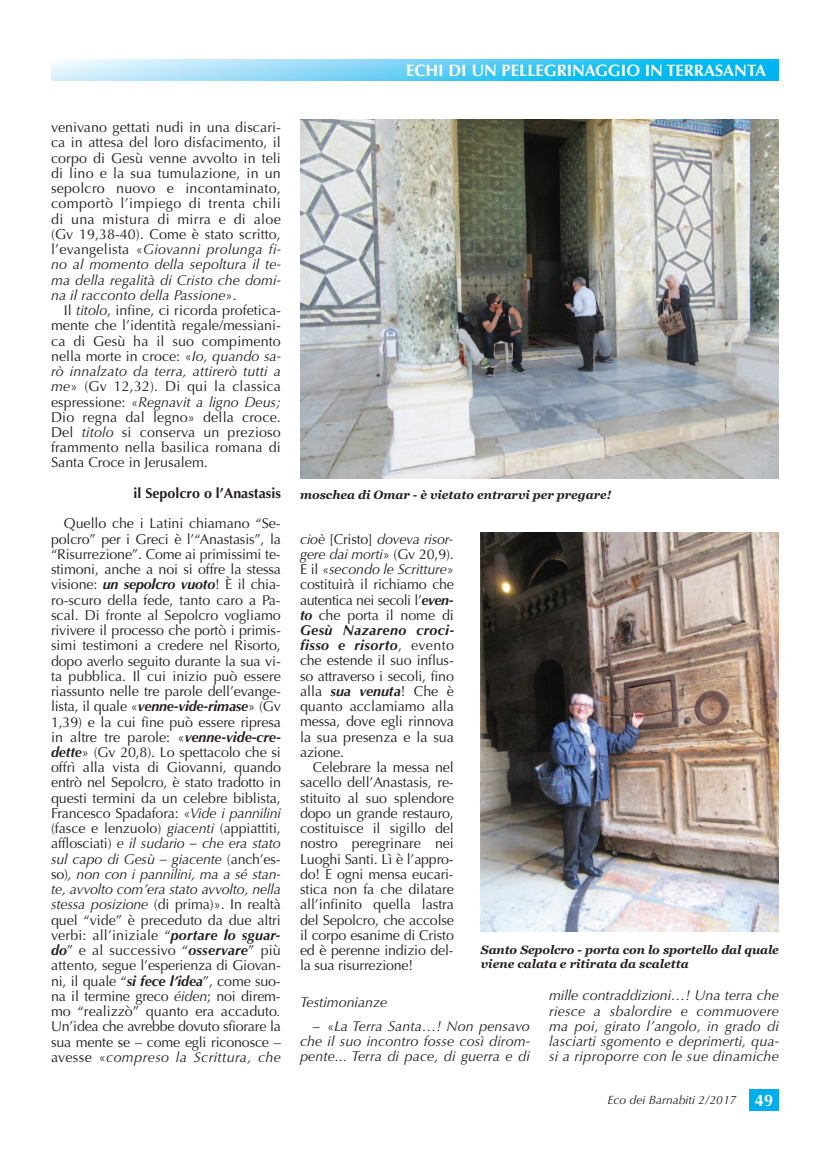
<style>
.page{position:relative;width:830px;height:1149px;background:#fff}
.page>*{position:absolute;margin:0;border:0;box-sizing:border-box;transform-origin:0 0}
.t1{font:700 16.5px "Optima";color:#fff}
.t2{font:14.25px/15.1px "Optima";letter-spacing:-.01em;color:#231f20;text-align:justify}
.t3{font:italic 14.25px/15.3px "Optima";letter-spacing:.005em;color:#231f20;text-align:justify}
.t4{font:700 14.25px "Optima";color:#231f20}
.t5{font:italic 700 12px/14.2px "Georgia";color:#231f20}
.t6{font:italic 12px "Optima";color:#231f20}
.s1{font-style:italic}
.s2{font-weight:700;font-style:italic}
.s3{font-style:normal}
.s4{font-weight:700;font-style:normal;font-size:16.5px;color:#fff}
</style>
<div class="page">
<svg style="left:51px;top:60px;width:727px;height:21px;background:#65d0f5"></svg>
<div style="left:748px;top:1089px;width:30px;height:21px;background:#00aeef"></div>
<img style="left:300px;top:119px;width:478px;height:360px">
<img style="left:480px;top:532px;width:298px;height:399px">
<p class="t2" style="left:51px;top:120px;width:231px">venivano gettati nudi in una discari&shy;ca in attesa del loro disfacimento, il corpo di Gesù venne avvolto in teli di lino e la sua tumulazione, in un sepolcro nuovo e incontaminato, comportò l’impiego di trenta chili di una mistura di mirra e di aloe (Gv 19,38-40). Come è stato scritto, l’evangelista «<span class="s1">Giovanni prolunga fi&shy;no al momento della sepoltura il te&shy;ma della regalità di Cristo che domi&shy;na il racconto della Passione</span>».</p>
<p class="t2" style="left:51px;top:303px;width:231px;text-indent:13px">Il <span class="s1">titolo</span>, infine, ci ricorda profetica&shy;mente che l’identità regale/messiani&shy;ca di Gesù ha il suo compimento nella morte in croce: «<span class="s1">Io, quando sa&shy;rò innalzato da terra, attirerò tutti a me</span>» (Gv 12,32). Di qui la classica espressione: «<span class="s1">Regnavit a ligno Deus; </span>Dio regna dal legno» della croce.<br>Del <span class="s1">titolo</span> si conserva un prezioso frammento nella basilica romana di Santa Croce in Jerusalem.</p>
<p class="t4" style="left:133px;top:484px;width:149px">il Sepolcro o l’Anastasis</p>
<p class="t2" style="left:51px;top:516px;width:231px;text-indent:13px">Quello che i Latini chiamano “Se&shy;polcro” per i Greci è l’“Anastasis”, la “Risurrezione”. Come ai primissimi te&shy;stimoni, anche a noi si offre la stessa visione: <span class="s2">un sepolcro vuoto</span>! È il chia&shy;ro-scuro della fede, tanto caro a Pa&shy;scal. Di fronte al Sepolcro vogliamo rivivere il processo che portò i primis&shy;simi testimoni a credere nel Risorto, dopo averlo seguito durante la sua vi&shy;ta pubblica. Il cui inizio può essere riassunto nelle tre parole dell’evange&shy;lista, il quale «<span class="s2">venne-vide-rimase</span>» (Gv 1,39) e la cui fine può essere ripresa in altre tre parole: «<span class="s2">venne-vide-cre&shy;dette</span>» (Gv 20,8). Lo spettacolo che si offrì alla vista di Giovanni, quando entrò nel Sepolcro, è stato tradotto in questi termini da un celebre biblista, Francesco Spadafora: «<span class="s1">Vide i pannilini </span>(fasce e lenzuolo) <span class="s1">giacenti</span> (appiattiti, afflosciati) <span class="s1">e il sudario – che era stato sul capo di Gesù – giacente</span> (anch’es&shy;so)<span class="s1">, non con i pannilini, ma a sé stan&shy;te, avvolto com’era stato avvolto, nella stessa posizione</span> (di prima)». In realtà quel “vide” è preceduto da due altri verbi: all’iniziale “<span class="s2">portare lo sguar&shy;do</span>” e al successivo “<span class="s2">osservare</span>” più attento, segue l’esperienza di Giovan&shy;ni, il quale “<span class="s2">si fece l’idea</span>”, come suo&shy;na il termine greco <span class="s1">éiden</span>; noi direm&shy;mo “realizzò” quanto era accaduto<span class="s1">.<br></span>Un’idea che avrebbe dovuto sfiorare la sua mente se – come egli riconosce – avesse «<span class="s1">compreso la Scrittura, che</span></p>
<p class="t1" style="left:406px;top:61px;width:361px">ECHI DI UN PELLEGRINAGGIO IN TERRASANTA</p>
<p class="t5" style="left:300px;top:488px;width:312px">moschea di Omar - è vietato entrarvi per pregare!</p>
<p class="t2" style="left:300px;top:531px;width:155px"><span class="s1">cioè</span> [Cristo] <span class="s1">doveva risor&shy;gere dai morti</span>» (Gv 20,9).<br>E il «<span class="s1">secondo le Scritture</span>» costituirà il richiamo che autentica nei secoli l’<span class="s2">even&shy;to</span> che porta il nome di <span class="s2">Gesù Nazareno croci&shy;fisso e risorto</span>, evento che estende il suo influs&shy;so attraverso i secoli, fino alla <span class="s2">sua venuta</span>! Che è quanto acclamiamo alla messa, dove egli rinnova la sua presenza e la sua azione.</p>
<p class="t2" style="left:300px;top:759px;width:155px;text-indent:13px">Celebrare la messa nel sacello dell’Anastasis, re&shy;stituito al suo splendore dopo un grande restauro, costituisce il sigillo del nostro peregrinare nei Luoghi Santi. Lì è l’appro&shy;do! E ogni mensa eucari&shy;stica non fa che dilatare all’infinito quella lastra del Sepolcro, che accolse il corpo esanime di Cristo ed è perenne indizio del&shy;la sua risurrezione!</p>
<p class="t3" style="left:300px;top:994px;width:89px">Testimonianze</p>
<p class="t3" style="left:300px;top:1018px;width:231px;text-indent:13px"><span class="s3">– «</span>La Terra Santa…! Non pensavo che il suo incontro fosse così dirom&shy;pente... Terra di pace, di guerra e di</p>
<p class="t5" style="left:480px;top:942px;width:299px">Santo Sepolcro - porta con lo sportello dal quale viene calata e ritirata da scaletta</p>
<p class="t3" style="left:548px;top:987px;width:231px">mille contraddizioni…! Una terra che riesce a sbalordire e commuovere ma poi, girato l’angolo, in grado di lasciarti sgomento e deprimerti, qua&shy;si a riproporre con le sue dinamiche</p>
<p class="t6" style="left:607px;top:1092px;width:167px">Eco dei Barnabiti 2/2017 <span class="s4">49</span></p>
</div>
